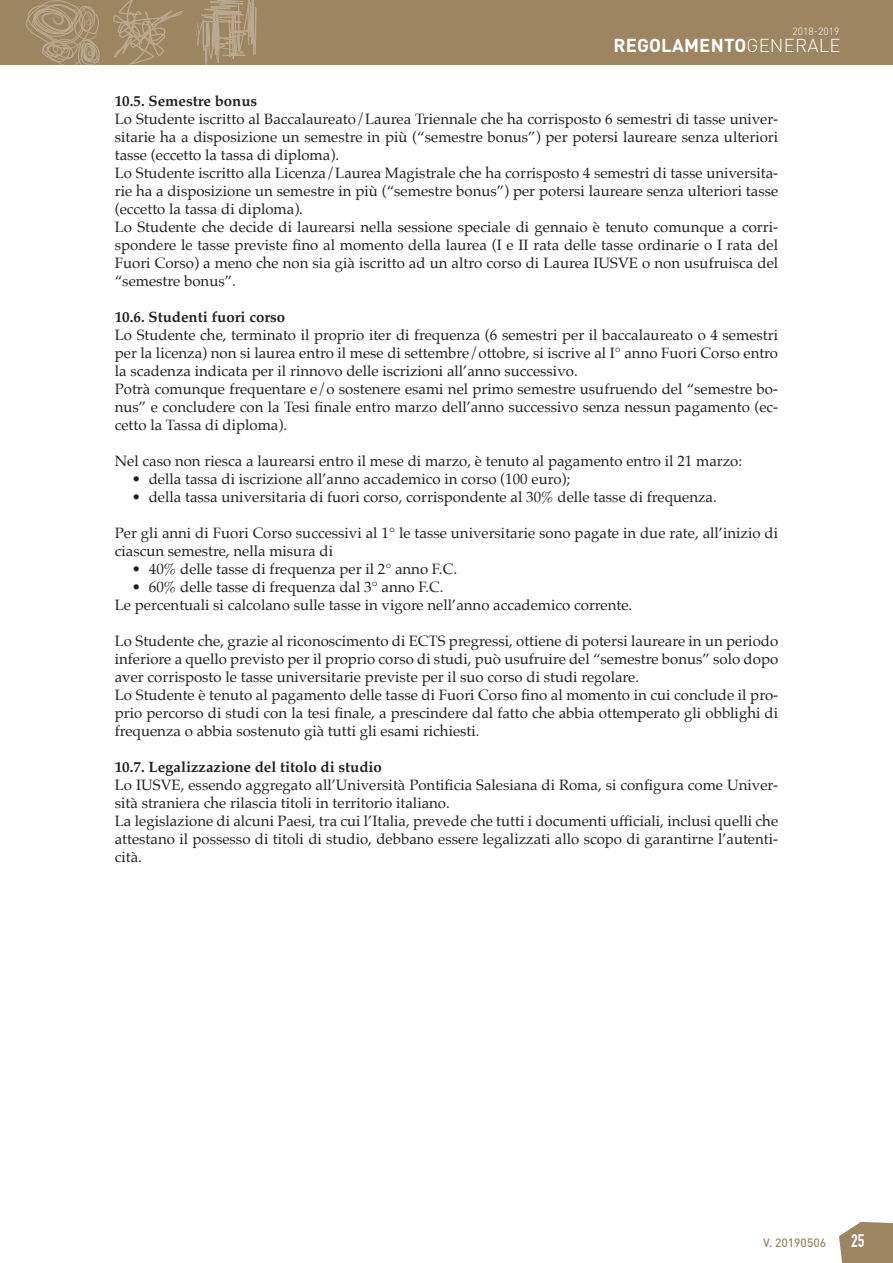
<style>
.page{position:relative;width:893px;height:1263px;background:#fff}
.page>*{position:absolute;margin:0;border:0;box-sizing:border-box;transform-origin:0 0}
.t1{font:700 18.45px "DIN Pro";letter-spacing:.01em;color:#fff}
.t2{font:700 17.85px "DIN Condensed";color:#fff}
.testo_base{font:15px/18px "Palatino";color:#231f20;text-align:justify}
.testo_bold{font:700 15px "Palatino";color:#231f20}
.t3{font:500 12px "DIN";color:#9d8561}
.t4{font:300 10.35px "DIN Pro";color:#fff}
.s1{font-weight:300}
</style>
<div class="page">
<svg style="left:839px;top:1222px;width:54px;height:41px;background:#a69070"></svg>
<div style="left:0;top:0;width:893px;height:65px;background:#9d8561"></div>
<svg style="left:196px;top:0;width:61px;height:65px"></svg>
<svg style="left:113px;top:0;width:70px;height:65px"></svg>
<svg style="left:25px;top:0;width:75px;height:65px"></svg>
<p class="t4" style="left:793px;top:24px;width:49px">2018-2019</p>
<p class="t1" style="left:613px;top:33px;width:228px">REGOLAMENTO<span class="s1">GENERALE</span></p>
<p class="testo_bold" style="left:115px;top:88px;width:144px">10.5. Semestre bonus</p>
<p class="testo_base" style="left:115px;top:110px;width:665px">Lo Studente iscritto al Baccalaureato/Laurea Triennale che ha corrisposto 6 semestri di tasse univer&shy;sitarie ha a disposizione un semestre in più (“semestre bonus”) per potersi laureare senza ulteriori tasse (eccetto la tassa di diploma).</p>
<p class="testo_base" style="left:115px;top:164px;width:665px">Lo Studente iscritto alla Licenza/Laurea Magistrale che ha corrisposto 4 semestri di tasse universita&shy;rie ha a disposizione un semestre in più (“semestre bonus”) per potersi laureare senza ulteriori tasse (eccetto la tassa di diploma).</p>
<p class="testo_base" style="left:115px;top:218px;width:665px">Lo Studente che decide di laurearsi nella sessione speciale di gennaio è tenuto comunque a corri&shy;spondere le tasse previste fino al momento della laurea (I e II rata delle tasse ordinarie o I rata del Fuori Corso) a meno che non sia già iscritto ad un altro corso di Laurea IUSVE o non usufruisca del “semestre bonus”.</p>
<p class="testo_bold" style="left:115px;top:304px;width:172px">10.6. Studenti fuori corso</p>
<p class="testo_base" style="left:115px;top:326px;width:665px">Lo Studente che, terminato il proprio iter di frequenza (6 semestri per il baccalaureato o 4 semestri per la licenza) non si laurea entro il mese di settembre/ottobre, si iscrive al I° anno Fuori Corso entro la scadenza indicata per il rinnovo delle iscrizioni all’anno successivo.</p>
<p class="testo_base" style="left:115px;top:380px;width:665px">Potrà comunque frequentare e/o sostenere esami nel primo semestre usufruendo del “semestre bo&shy;nus” e concludere con la Tesi finale entro marzo dell’anno successivo senza nessun pagamento (ec&shy;cetto la Tassa di diploma).</p>
<p class="testo_base" style="left:115px;top:452px;width:629px">Nel caso non riesca a laurearsi entro il mese di marzo, è tenuto al pagamento entro il 21 marzo:</p>
<p class="testo_base" style="left:132px;top:470px;width:440px">• della tassa di iscrizione all’anno accademico in corso (100 euro);</p>
<p class="testo_base" style="left:132px;top:488px;width:586px">• della tassa universitaria di fuori corso, corrispondente al 30% delle tasse di frequenza.</p>
<p class="testo_base" style="left:115px;top:524px;width:665px">Per gli anni di Fuori Corso successivi al 1° le tasse universitarie sono pagate in due rate, all’inizio di ciascun semestre, nella misura di</p>
<p class="testo_base" style="left:132px;top:560px;width:327px">• 40% delle tasse di frequenza per il 2° anno F.C.</p>
<p class="testo_base" style="left:132px;top:578px;width:313px">• 60% delle tasse di frequenza dal 3° anno F.C.</p>
<p class="testo_base" style="left:115px;top:596px;width:519px">Le percentuali si calcolano sulle tasse in vigore nell’anno accademico corrente.</p>
<p class="testo_base" style="left:115px;top:632px;width:665px">Lo Studente che, grazie al riconoscimento di ECTS pregressi, ottiene di potersi laureare in un periodo inferiore a quello previsto per il proprio corso di studi, può usufruire del “semestre bonus” solo dopo aver corrisposto le tasse universitarie previste per il suo corso di studi regolare.</p>
<p class="testo_base" style="left:115px;top:686px;width:665px">Lo Studente è tenuto al pagamento delle tasse di Fuori Corso fino al momento in cui conclude il pro&shy;prio percorso di studi con la tesi finale, a prescindere dal fatto che abbia ottemperato gli obblighi di frequenza o abbia sostenuto già tutti gli esami richiesti.</p>
<p class="testo_bold" style="left:115px;top:754px;width:269px">10.7. Legalizzazione del titolo di studio</p>
<p class="testo_base" style="left:115px;top:776px;width:665px">Lo IUSVE, essendo aggregato all’Università Pontificia Salesiana di Roma, si configura come Univer&shy;sità straniera che rilascia titoli in territorio italiano.</p>
<p class="testo_base" style="left:115px;top:812px;width:665px">La legislazione di alcuni Paesi, tra cui l’Italia, prevede che tutti i documenti ufficiali, inclusi quelli che attestano il possesso di titoli di studio, debbano essere legalizzati allo scopo di garantirne l’autenti&shy;cità.</p>
<p class="t3" style="left:763px;top:1235px;width:65px">V. 20190506</p>
<p class="t2" style="left:851px;top:1230px;width:15px">25</p>
</div>
